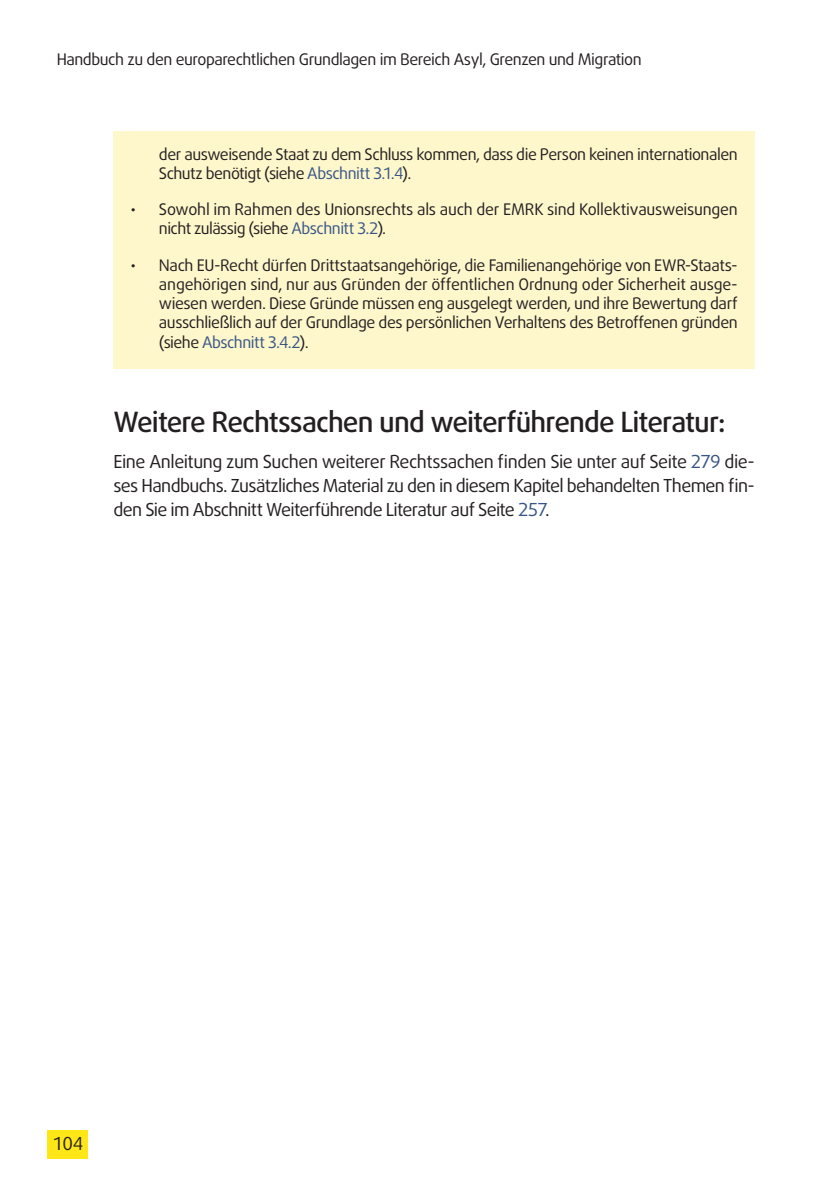
<style>
.page{position:relative;width:840px;height:1191px;background:#fff}
.page>*{position:absolute;margin:0;border:0;box-sizing:border-box;transform-origin:0 0}
.further_reading_titl{font:500 28px "Daxline Pro";letter-spacing:-.035em;color:#231f20}
.body{font:18px/24px "Daxline Pro";letter-spacing:-.035em;color:#231f20;text-align:justify}
.t1{font:16px/19.2px "Daxline Pro";letter-spacing:-.03em;color:#231f20}
.s1{color:#375586}
.s2{font-style:italic}
</style>
<div class="page">
<div style="left:48px;top:1130px;width:40px;height:29px;background:#ffe616"></div>
<div style="left:113px;top:131px;width:641px;height:237px;background:#fef7cc"></div>
<p class="t1" style="left:57px;top:50px;width:586px">Handbuch zu den europarechtlichen Grundlagen im Bereich Asyl, Grenzen und Migration</p>
<p class="t1" style="left:159px;top:145px;width:580px">der ausweisende Staat zu dem Schluss kommen, dass die Person keinen internationalen<br>Schutz benötigt (siehe <span class="s1">Abschnitt 3.1.4</span>).</p>
<p class="t1" style="left:159px;top:200px;width:580px;text-indent:-28px">• Sowohl im Rahmen des Unionsrechts als auch der EMRK sind Kollektivausweisungen nicht zulässig (siehe <span class="s1">Abschnitt 3.2</span>)<span class="s2">.</span></p>
<p class="t1" style="left:159px;top:255px;width:580px;text-align:justify;text-indent:-28px">• Nach EU-Recht dürfen Drittstaatsangehörige, die Familienangehörige von EWR-Staats&shy;angehörigen sind, nur aus Gründen der öffentlichen Ordnung oder Sicherheit ausge&shy;wiesen werden. Diese Gründe müssen eng ausgelegt werden, und ihre Bewertung darf ausschließlich auf der Grundlage des persönlichen Verhaltens des Betroffenen gründen (siehe <span class="s1">Abschnitt 3.4.2</span>).</p>
<p class="further_reading_titl" style="left:113px;top:403px;width:613px">Weitere Rechtssachen und weiterführende Literatur:</p>
<p class="body" style="left:113px;top:450px;width:642px">Eine Anleitung zum Suchen weiterer Rechtssachen finden Sie unter auf Seite <span class="s1">279</span> die&shy;ses Handbuchs. Zusätzliches Material zu den in diesem Kapitel behandelten Themen fin&shy;den Sie im Abschnitt Weiterführende Literatur auf Seite <span class="s1">257</span>.</p>
<p class="body" style="left:53px;top:1131px;width:32px">104</p>
</div>
